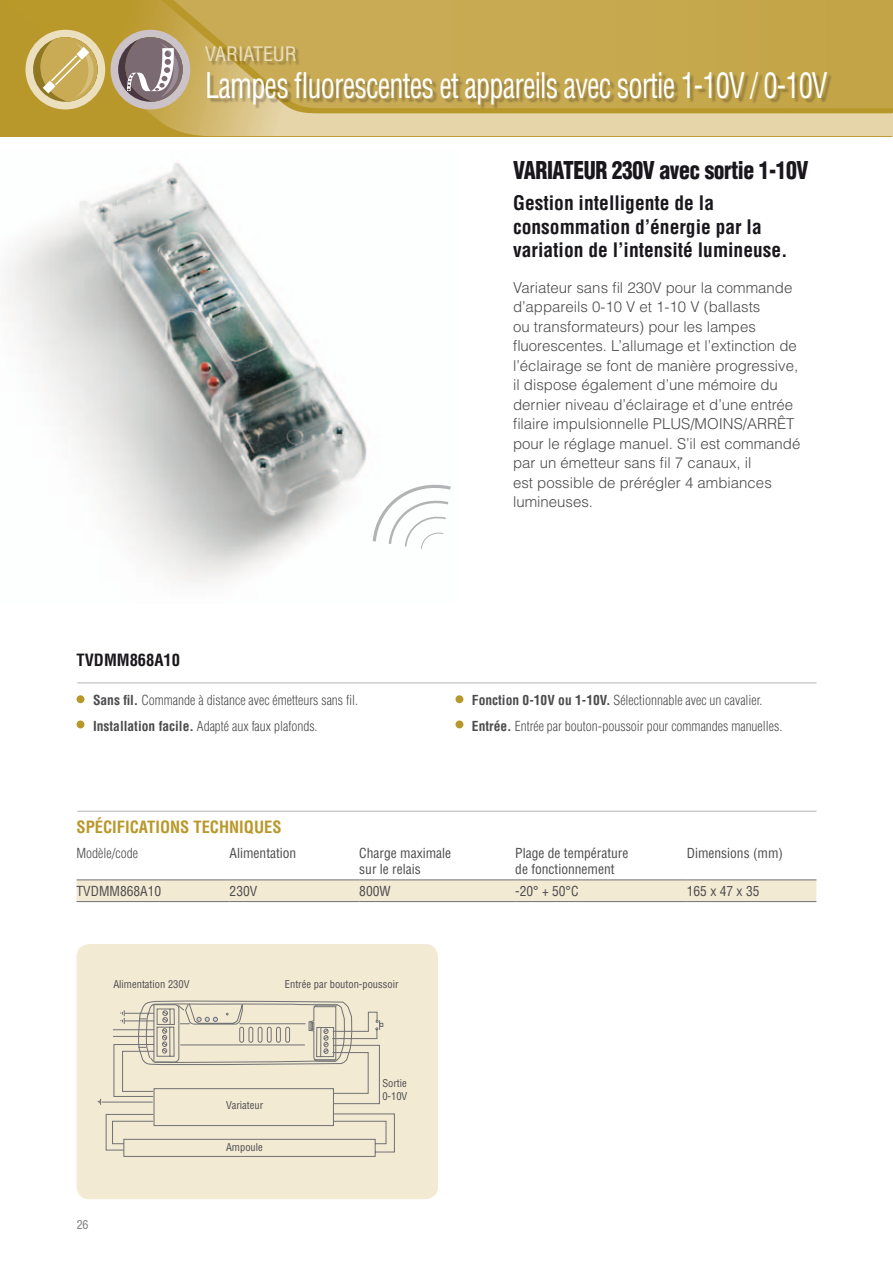
<style>
.page{position:relative;width:893px;height:1263px;background:#fff}
.page>*{position:absolute;margin:0;border:0;box-sizing:border-box;transform-origin:0 0}
.t1{font:condensed 34.5px "Helvetica LT Std";letter-spacing:-.03em;color:#fff;scale:.82 1}
.t2{font:900 condensed 24px "Helvetica LT Std";letter-spacing:-.02em;color:#1a171c;scale:.9 1}
.t3{font:700 condensed 19.5px/23.4px "Helvetica LT Std";color:#1a171c}
.t4{font:condensed 19.5px "Helvetica LT Std";color:#ecdfbe}
.t5{font:700 condensed 16.5px "Helvetica LT Std";color:#b9982b}
.t6{font:700 condensed 16.5px "Helvetica LT Std";color:#1a171c}
.t7{font:300 15px/19.5px "Helvetica LT Std";color:#4c4c4e}
.t8{font:300 condensed 13.5px/25.2px "Helvetica LT Std";color:#4c4c4e}
.t9{font:condensed 13.5px/16.2px "Helvetica LT Std";color:#4c4c4e}
.t10{font:condensed 12px "Helvetica LT Std";color:#707173}
.t11{font:condensed 10.5px/12.6px "Helvetica LT Std";color:#4c4c4e}
.s1{font-weight:700}
</style>
<div class="page">
<svg style="left:892px;top:113px;width:1px;height:23px"></svg>
<svg style="left:3px;top:0;width:889px;height:136px;background:#ceb567"></svg>
<svg style="left:173px;top:0;width:720px;height:108px;background:#c6a84e"></svg>
<img style="left:8px;top:162px;width:359px;height:420px">
<div style="left:207px;top:47px;width:625px;height:62px;background:#1a171c;opacity:.3"></div>
<svg style="left:372px;top:484px;width:79px;height:65px"></svg>
<div style="left:77px;top:944px;width:361px;height:255px;background:#f3ead4;border-radius:13px"></div>
<div style="left:111px;top:30px;width:79px;height:79px;background:#ccc3c8;border-radius:50%"></div>
<div style="left:118px;top:37px;width:65px;height:65px;background:#493841;border-radius:50%"></div>
<svg style="left:125px;top:37px;width:58px;height:65px"></svg>
<div style="left:26px;top:30px;width:79px;height:79px;background:#ecdfbe;border-radius:50%"></div>
<div style="left:33px;top:37px;width:65px;height:65px;background:#907724;border-radius:50%"></div>
<svg style="left:40px;top:37px;width:58px;height:65px"></svg>
<div style="left:77px;top:695px;width:7px;height:8px;background:#b9982b;border-radius:50%"></div>
<div style="left:77px;top:720px;width:7px;height:8px;background:#b9982b;border-radius:50%"></div>
<div style="left:455px;top:695px;width:8px;height:8px;background:#b9982b;border-radius:50%"></div>
<div style="left:455px;top:720px;width:8px;height:8px;background:#b9982b;border-radius:50%"></div>
<hr style="left:77px;top:682px;width:739px;height:1px;background:#b1b3b4">
<hr style="left:77px;top:811px;width:739px;height:1px;background:#b1b3b4">
<div style="left:77px;top:881px;width:739px;height:20px;background:#f3ead4"></div>
<hr style="left:77px;top:880px;width:153px;height:1px;background:#707173">
<hr style="left:230px;top:880px;width:129px;height:1px;background:#707173">
<hr style="left:359px;top:880px;width:156px;height:1px;background:#707173">
<hr style="left:515px;top:880px;width:172px;height:1px;background:#707173">
<hr style="left:687px;top:880px;width:129px;height:1px;background:#707173">
<hr style="left:77px;top:901px;width:153px;height:1px;background:#707173">
<hr style="left:230px;top:901px;width:129px;height:1px;background:#707173">
<hr style="left:359px;top:901px;width:156px;height:1px;background:#707173">
<hr style="left:515px;top:901px;width:172px;height:1px;background:#707173">
<hr style="left:687px;top:901px;width:129px;height:1px;background:#707173">
<svg style="left:98px;top:1000px;width:297px;height:157px"></svg>
<h3 class="t4" style="left:205px;top:41px;width:22px">VARIATEUR</h3>
<h1 class="t1" style="left:205px;top:64px;width:761px">Lampes fluorescentes et appareils avec sortie 1-10V / 0-10V</h1>
<p class="t6" style="left:77px;top:650px;width:12px">TVDMM</p>
<p class="t6" style="left:130px;top:650px;width:52px">868A10</p>
<h2 class="t2" style="left:513px;top:155px;width:330px">VARIATEUR 230V avec sortie 1-10V</h2>
<h3 class="t3" style="left:513px;top:191px;width:276px">Gestion intelligente de la consommation d’énergie par la variation de l’intensité lumineuse.</h3>
<p class="t7" style="left:513px;top:278px;width:289px">Variateur sans fil 230V pour la commande d’appareils 0-10 V et 1-10 V (ballasts<br>ou transformateurs) pour les lampes fluorescentes. L’allumage et l’extinction de l’éclairage se font de manière progressive, il dispose également d’une mémoire du dernier niveau d’éclairage et d’une entrée filaire impulsionnelle PLUS/MOINS/ARRÊT pour le réglage manuel. S’il est commandé par un émetteur sans fil 7 canaux, il<br>est possible de prérégler 4 ambiances lumineuses.</p>
<p class="t8" style="left:87px;top:688px;width:272px;text-indent:6px"><span class="s1">Sans fil.</span> Commande à distance avec émetteurs sans fil.<br><span class="s1">I nstallation facile.</span> Adapté aux faux plafonds.</p>
<p class="t8" style="left:472px;top:688px;width:312px"><span class="s1">Fonction 0-10V ou 1-10V.</span> Sélectionnable avec un cavalier.<br><span class="s1">Entrée.</span> Entrée par bouton-poussoir pour commandes manuelles.</p>
<p class="t5" style="left:77px;top:817px;width:206px">SPÉCIFICATIONS TECHNIQUES</p>
<p class="t8" style="left:77px;top:840px;width:63px">Modèle/code</p>
<p class="t9" style="left:230px;top:844px;width:68px">Alimentation</p>
<p class="t9" style="left:359px;top:844px;width:93px">Charge maximale sur le relais</p>
<p class="t9" style="left:515px;top:844px;width:115px">Plage de température de fonctionnement</p>
<p class="t9" style="left:687px;top:844px;width:98px">Dimensions (mm)</p>
<p class="t9" style="left:77px;top:882px;width:25px">TVDMM</p>
<p class="t9" style="left:120px;top:882px;width:43px">868A10</p>
<p class="t9" style="left:230px;top:882px;width:29px">230V</p>
<p class="t9" style="left:359px;top:882px;width:33px">800W</p>
<p class="t9" style="left:515px;top:882px;width:63px">-20° + 50°C</p>
<p class="t9" style="left:687px;top:882px;width:74px">165 x 47 x 35</p>
<p class="t11" style="left:113px;top:978px;width:78px">Alimentation 230V</p>
<p class="t11" style="left:285px;top:978px;width:115px">Entrée par bouton-poussoir</p>
<p class="t10" style="left:77px;top:1217px;width:13px">26</p>
<p class="t11" style="left:226px;top:1099px;width:39px">Variateur</p>
<p class="t11" style="left:226px;top:1141px;width:38px">Ampoule</p>
<p class="t11" style="left:382px;top:1077px;width:27px">Sortie<br>0-10V</p>
</div>
